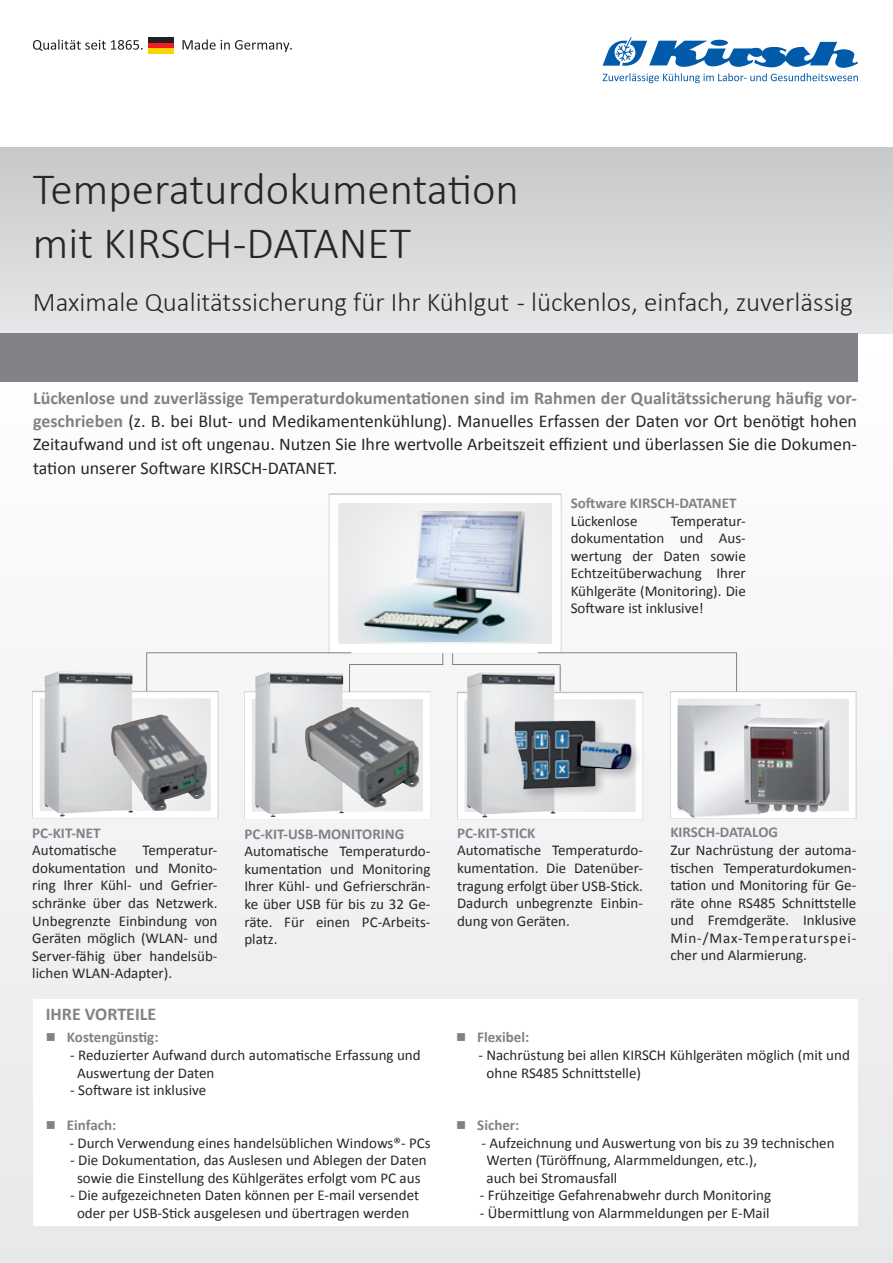
<style>
.page{position:relative;width:893px;height:1263px;background:#fff}
.page>*{position:absolute;margin:0;border:0;box-sizing:border-box;transform-origin:0 0}
.t1{font:300 45px/53.6px "Calibri";color:#242628}
.t2{font:300 27px "Calibri";color:#242628}
.t3{font:18px/23.4px "Calibri";color:#242628;text-align:justify}
.t4{font:700 18px "Calibri";color:#808285}
.t5{font:15px/17.5px "Calibri";color:#242628;text-align:justify}
.t6{font:700 15px "Calibri";color:#808285}
.s1{font-weight:700;color:#808285}
</style>
<div class="page">
<div style="left:0;top:333px;width:893px;height:930px;background:linear-gradient(to right,#f4f5f5,#f5f5f5)"></div>
<div style="left:0;top:147px;width:893px;height:186px;background:linear-gradient(to bottom,#c7c8ca,#e6e7e9)"></div>
<div style="left:33px;top:999px;width:825px;height:64px;background:#fff"></div>
<svg style="left:603px;top:37px;width:255px;height:46px"></svg>
<div style="left:149px;top:37px;width:25px;height:6px;background:#231f20"></div>
<div style="left:149px;top:43px;width:25px;height:6px;background:#ee1d23"></div>
<div style="left:149px;top:49px;width:25px;height:5px;background:#fed304"></div>
<svg style="left:33px;top:39px;width:110px;height:12px"></svg>
<svg style="left:182px;top:39px;width:110px;height:13px"></svg>
<div style="left:0;top:333px;width:858px;height:49px;background:#808285"></div>
<svg style="left:30px;top:689px;width:189px;height:130px"></svg>
<svg style="left:242px;top:689px;width:189px;height:131px"></svg>
<svg style="left:455px;top:690px;width:189px;height:130px"></svg>
<svg style="left:668px;top:689px;width:189px;height:131px"></svg>
<div style="left:33px;top:1031px;width:825px;height:195px;background:#fff"></div>
<svg style="left:327px;top:492px;width:235px;height:162px"></svg>
<img style="left:337px;top:511px;width:213px;height:131px">
<hr style="left:147px;top:652px;width:204px;height:1px;background:#808285">
<hr style="left:146px;top:652px;width:1px;height:39px;background:#808285">
<svg style="left:349px;top:665px;width:1px;height:27px"></svg>
<hr style="left:736px;top:652px;width:1px;height:39px;background:#808285">
<hr style="left:349px;top:664px;width:94px;height:1px;background:#808285">
<img style="left:44px;top:671px;width:89px;height:145px">
<img style="left:111px;top:714px;width:96px;height:97px">
<img style="left:255px;top:671px;width:89px;height:146px">
<img style="left:304px;top:707px;width:115px;height:101px">
<img style="left:467px;top:672px;width:88px;height:145px">
<div style="left:511px;top:717px;width:132px;height:84px;background:#231f20;opacity:.25"></div>
<img style="left:513px;top:708px;width:120px;height:95px">
<img style="left:676px;top:702px;width:91px;height:115px">
<img style="left:743px;top:718px;width:87px;height:95px">
<hr style="left:538px;top:652px;width:198px;height:1px;background:#808285">
<hr style="left:452px;top:664px;width:108px;height:1px;background:#808285">
<svg style="left:560px;top:664px;width:1px;height:27px"></svg>
<h1 class="t1" style="left:33px;top:162px;width:487px">Temperaturdokumentation mit KIRSCH-DATANET</h1>
<h2 class="t2" style="left:33px;top:286px;width:821px">Maximale Qualitätssicherung für Ihr Kühlgut - lückenlos, einfach, zuverlässig</h2>
<p class="t3" style="left:33px;top:386px;width:826px"><span class="s1">Lückenlose und zuverlässige Temperaturdokumentationen sind im Rahmen der Qualitätssicherung häufig vor&shy;geschrieben</span> (z. B. bei Blut- und Medikamentenkühlung). Manuelles Erfassen der Daten vor Ort benötigt hohen Zeitaufwand und ist oft ungenau. Nutzen Sie Ihre wertvolle Arbeitszeit effizient und überlassen Sie die Dokumen&shy;tation unserer Software KIRSCH-DATANET.</p>
<p class="t6" style="left:571px;top:493px;width:167px">Software KIRSCH-DATANET</p>
<p class="t5" style="left:571px;top:512px;width:68px">Lückenlose</p>
<p class="t5" style="left:571px;top:512px;width:177px;text-indent:100px">Temperatur&shy;dokumentation und Aus&shy;wertung der Daten sowie Echtzeitüberwachung Ihrer Kühlgeräte (Monitoring). Die Software ist inklusive!</p>
<p class="t6" style="left:32px;top:823px;width:70px">PC-KIT-NET</p>
<p class="t5" style="left:32px;top:841px;width:86px">Automatische</p>
<p class="t5" style="left:32px;top:841px;width:187px;text-indent:110px">Temperatur&shy;dokumentation und Monito&shy;ring Ihrer Kühl- und Gefrier&shy;schränke über das Netzwerk.<br>Unbegrenzte Einbindung von Geräten möglich (WLAN- und Server-fähig über handelsüb&shy;lichen WLAN-Adapter).</p>
<p class="t4" style="left:46px;top:1002px;width:112px">IHRE VORTEILE</p>
<p class="t6" style="left:244px;top:824px;width:161px">PC-KIT-USB-MONITORING</p>
<p class="t5" style="left:244px;top:843px;width:188px">Automatische Temperaturdo&shy;kumentation und Monitoring Ihrer Kühl- und Gefrierschrän&shy;ke über USB für bis zu 32 Ge&shy;räte. Für einen PC-Arbeits&shy;platz.</p>
<p class="t6" style="left:67px;top:1028px;width:93px">Kostengünstig:</p>
<p class="t5" style="left:77px;top:1046px;width:345px;text-indent:-7px">- Reduzierter Aufwand durch automatische Erfassung und<br>Auswertung der Daten</p>
<p class="t5" style="left:70px;top:1081px;width:138px">- Software ist inklusive</p>
<p class="t6" style="left:67px;top:1116px;width:51px">Einfach:</p>
<p class="t5" style="left:70px;top:1134px;width:363px">- Durch Verwendung eines handelsüblichen Windows®- PCs</p>
<p class="t5" style="left:70px;top:1152px;width:358px;text-align:center">- Die Dokumentation, das Auslesen und Ablegen der Daten sowie die Einstellung des Kühlgerätes erfolgt vom PC aus</p>
<p class="t5" style="left:70px;top:1187px;width:350px;text-align:center">- Die aufgezeichneten Daten können per E-mail versendet oder per USB-Stick ausgelesen und übertragen werden</p>
<p class="t6" style="left:457px;top:823px;width:80px">PC-KIT-STICK</p>
<p class="t5" style="left:457px;top:842px;width:188px">Automatische Temperaturdo&shy;kumentation. Die Datenüber&shy;tragung erfolgt über USB-Stick.<br>Dadurch unbegrenzte Einbin&shy;dung von Geräten.</p>
<p class="t6" style="left:670px;top:823px;width:109px">KIRSCH-DATALOG</p>
<p class="t5" style="left:670px;top:841px;width:188px">Zur Nachrüstung der automa&shy;tischen Temperaturdokumen&shy;tation und Monitoring für Ge&shy;räte ohne RS485 Schnittstelle und Fremdgeräte. Inklusive Min-/Max-Temperaturspei&shy;cher und Alarmierung.</p>
<p class="t6" style="left:477px;top:1028px;width:53px">Flexibel:</p>
<p class="t5" style="left:487px;top:1046px;width:365px;text-indent:-8px">- Nachrüstung bei allen KIRSCH Kühlgeräten möglich (mit und ohne RS485 Schnittstelle)</p>
<p class="t6" style="left:477px;top:1116px;width:44px">Sicher:</p>
<p class="t5" style="left:487px;top:1134px;width:350px;text-align:left;text-indent:-5px">- Aufzeichnung und Auswertung von bis zu 39 technischen<br>Werten (Türöffnung, Alarmmeldungen, etc.),<br>auch bei Stromausfall</p>
<p class="t5" style="left:480px;top:1187px;width:293px">- Frühzeitige Gefahrenabwehr durch Monitoring</p>
<p class="t5" style="left:480px;top:1204px;width:291px">- Übermittlung von Alarmmeldungen per E-Mail</p>
</div>
